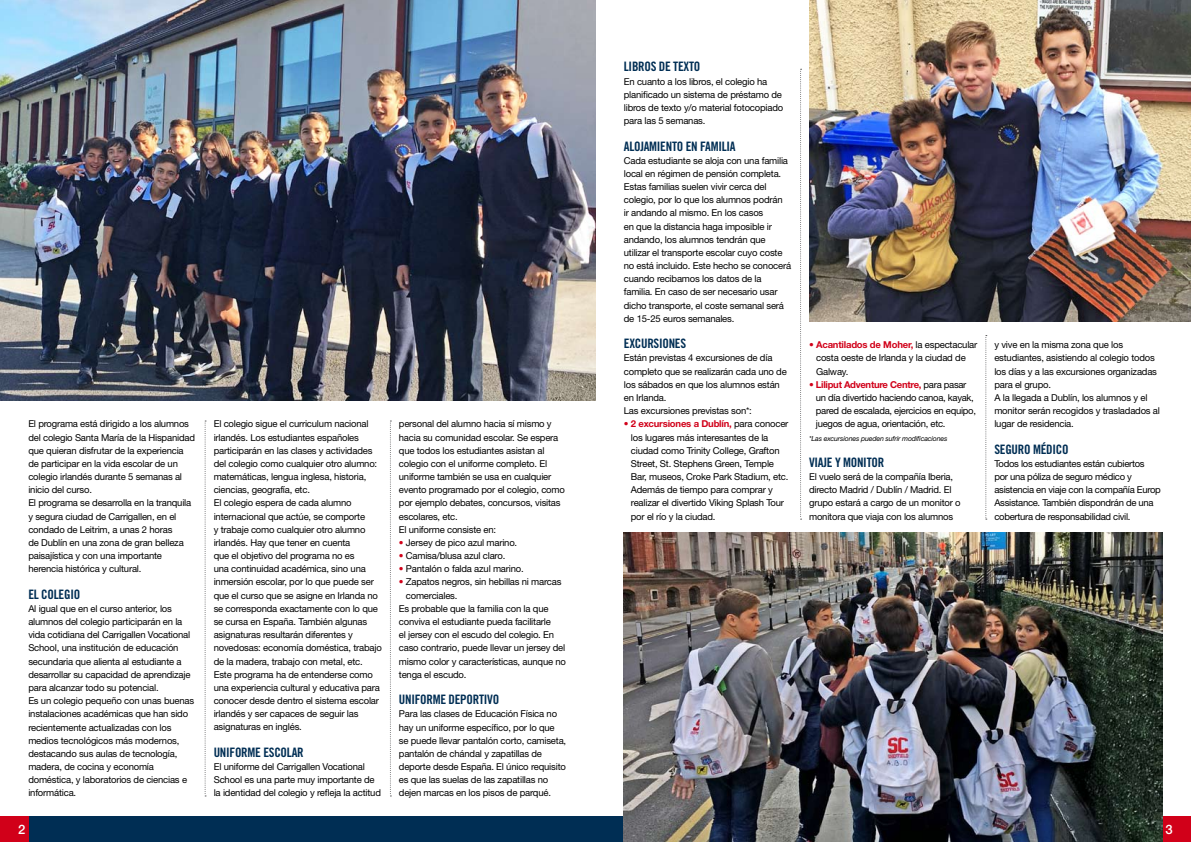
<style>
.page{position:relative;width:1191px;height:842px;background:#fff}
.page>*{position:absolute;margin:0;border:0;box-sizing:border-box;transform-origin:0 0}
.t1{font:13px "Trade Gothic LT Std Bd Cn 20";letter-spacing:-.02em;color:#002e54}
.t2{font:500 13px "Helvetica Neue LT Std";color:#fff}
.t3{font:9.5px/13.2px "Helvetica Neue LT Std";letter-spacing:-.02em;color:#000}
.t4{font:italic 7px "Helvetica Neue LT Std";letter-spacing:-.02em;color:#000}
.s1{color:#d10019}
.s2{font-weight:700;color:#d10019}
</style>
<div class="page">
<div style="left:0;top:816px;width:1191px;height:26px;background:#002e54"></div>
<div style="left:1162px;top:816px;width:29px;height:26px;background:#d10019"></div>
<div style="left:0;top:816px;width:28px;height:26px;background:#d10019"></div>
<img style="left:0;top:0;width:595px;height:401px">
<svg style="left:205px;top:420px;width:1px;height:376px"></svg>
<svg style="left:390px;top:420px;width:1px;height:376px"></svg>
<svg style="left:985px;top:335px;width:2px;height:185px"></svg>
<img style="left:624px;top:533px;width:538px;height:309px">
<img style="left:809px;top:0;width:382px;height:322px">
<svg style="left:800px;top:69px;width:1px;height:451px"></svg>
<p class="t3" style="left:28px;top:417px;width:168px">El programa está dirigido a los alumnos del colegio Santa María de la Hispanidad que quieran disfrutar de la experiencia de participar en la vida escolar de un colegio irlandés durante 5 semanas al inicio del curso.<br>El programa se desarrolla en la tranquila y segura ciudad de Carrigallen, en el condado de Leitrim, a unas 2 horas<br>de Dublín en una zona de gran belleza paisajística y con una importante herencia histórica y cultural.</p>
<h1 class="t1" style="left:28px;top:586px;width:53px">EL COLEGIO</h1>
<p class="t3" style="left:28px;top:602px;width:167px">Al igual que en el curso anterior, los alumnos del colegio participarán en la vida cotidiana del Carrigallen Vocational School, una institución de educación secundaria que alienta al estudiante a desarrollar su capacidad de aprendizaje para alcanzar todo su potencial.<br>Es un colegio pequeño con unas buenas instalaciones académicas que han sido recientemente actualizadas con los medios tecnológicos más modernos, destacando sus aulas de tecnología, madera, de cocina y economía doméstica, y laboratorios de ciencias e informática.</p>
<p class="t3" style="left:214px;top:417px;width:170px">El colegio sigue el curriculum nacional irlandés. Los estudiantes españoles participarán en las clases y actividades del colegio como cualquier otro alumno: matemáticas, lengua inglesa, historia, ciencias, geografía, etc.<br>El colegio espera de cada alumno internacional que actúe, se comporte<br>y trabaje como cualquier otro alumno irlandés. Hay que tener en cuenta<br>que el objetivo del programa no es<br>una continuidad académica, sino una inmersión escolar, por lo que puede ser que el curso que se asigne en Irlanda no se corresponda exactamente con lo que se cursa en España. También algunas asignaturas resultarán diferentes y novedosas: economía doméstica, trabajo de la madera, trabajo con metal, etc.<br>Este programa ha de entenderse como una experiencia cultural y educativa para conocer desde dentro el sistema escolar irlandés y ser capaces de seguir las asignaturas en inglés.</p>
<h1 class="t1" style="left:214px;top:744px;width:91px">UNIFORME ESCOLAR</h1>
<p class="t3" style="left:214px;top:760px;width:169px">El uniforme del Carrigallen Vocational<br>School es una parte muy importante de la identidad del colegio y refleja la actitud</p>
<p class="t3" style="left:399px;top:417px;width:167px">personal del alumno hacia sí mismo y hacia su comunidad escolar. Se espera que todos los estudiantes asistan al colegio con el uniforme completo. El uniforme también se usa en cualquier evento programado por el colegio, como por ejemplo debates, concursos, visitas escolares, etc.<br>El uniforme consiste en:</p>
<p class="t3" style="left:399px;top:536px;width:120px"><span class="s1">•</span> Jersey de pico azul marino.</p>
<p class="t3" style="left:399px;top:549px;width:108px"><span class="s1">•</span> Camisa/blusa azul claro.</p>
<p class="t3" style="left:399px;top:562px;width:126px"><span class="s1">•</span> Pantalón o falda azul marino.</p>
<p class="t3" style="left:399px;top:575px;width:164px"><span class="s1">•</span> Zapatos negros, sin hebillas ni marcas</p>
<p class="t3" style="left:406px;top:588px;width:53px">comerciales.</p>
<p class="t3" style="left:399px;top:602px;width:151px">Es probable que la familia con la que</p>
<p class="t3" style="left:399px;top:615px;width:154px">conviva el estudiante pueda facilitarle</p>
<p class="t3" style="left:399px;top:628px;width:157px">el jersey con el escudo del colegio. En</p>
<p class="t3" style="left:399px;top:641px;width:168px">caso contrario, puede llevar un jersey del</p>
<p class="t3" style="left:399px;top:654px;width:169px">mismo color y características, aunque no</p>
<p class="t3" style="left:399px;top:668px;width:69px">tenga el escudo.</p>
<h1 class="t1" style="left:399px;top:692px;width:102px">UNIFORME DEPORTIVO</h1>
<p class="t3" style="left:399px;top:707px;width:169px">Para las clases de Educación Física no hay un uniforme específico, por lo que se puede llevar pantalón corto, camiseta, pantalón de chándal y zapatillas de deporte desde España. El único requisito es que las suelas de las zapatillas no dejen marcas en los pisos de parqué.</p>
<h1 class="t1" style="left:624px;top:59px;width:78px">LIBROS DE TEXTO</h1>
<p class="t3" style="left:624px;top:74px;width:161px">En cuanto a los libros, el colegio ha planificado un sistema de préstamo de libros de texto y/o material fotocopiado para las 5 semanas.</p>
<h1 class="t1" style="left:624px;top:138px;width:113px">ALOJAMIENTO EN FAMILIA</h1>
<p class="t3" style="left:624px;top:154px;width:169px">Cada estudiante se aloja con una familia local en régimen de pensión completa.<br>Estas familias suelen vivir cerca del colegio, por lo que los alumnos podrán<br>ir andando al mismo. En los casos<br>en que la distancia haga imposible ir andando, los alumnos tendrán que utilizar el transporte escolar cuyo coste no está incluido. Este hecho se conocerá cuando recibamos los datos de la familia. En caso de ser necesario usar dicho transporte, el coste semanal será de 15-25 euros semanales.</p>
<h1 class="t1" style="left:624px;top:336px;width:64px">EXCURSIONES</h1>
<p class="t3" style="left:624px;top:351px;width:164px">Están previstas 4 excursiones de día completo que se realizarán cada uno de los sábados en que los alumnos están en Irlanda.<br>Las excursiones previstas son*:</p>
<p class="t3" style="left:631px;top:417px;width:159px;text-indent:-7px"><span class="s1">•</span> <span class="s2">2 excursiones a Dublín,</span> para conocer los lugares más interesantes de la ciudad como Trinity College, Grafton Street, St. Stephens Green, Temple Bar, museos, Croke Park Stadium, etc.<br>Además de tiempo para comprar y realizar el divertido Viking Splash Tour por el río y la ciudad.</p>
<p class="t3" style="left:816px;top:338px;width:163px;text-indent:-7px"><span class="s1">•</span> <span class="s2">Acantilados de Moher,</span> la espectacular costa oeste de Irlanda y la ciudad de<br>Galway.</p>
<p class="t3" style="left:816px;top:378px;width:162px;text-indent:-7px"><span class="s1">•</span> <span class="s2">Liliput Adventure Centre,</span> para pasar un día divertido haciendo canoa, kayak, pared de escalada, ejercicios en equipo, juegos de agua, orientación, etc.</p>
<p class="t4" style="left:809px;top:434px;width:140px">*Las excursiones pueden sufrir modificaciones</p>
<h1 class="t1" style="left:809px;top:454px;width:77px">VIAJE Y MONITOR</h1>
<p class="t3" style="left:809px;top:470px;width:153px">El vuelo será de la compañía Iberia, directo Madrid / Dublín / Madrid. El grupo estará a cargo de un monitor o monitora que viaja con los alumnos</p>
<p class="t3" style="left:994px;top:338px;width:167px">y vive en la misma zona que los estudiantes, asistiendo al colegio todos los días y a las excursiones organizadas para el grupo.<br>A la llegada a Dublín, los alumnos y el monitor serán recogidos y trasladados al lugar de residencia.</p>
<h1 class="t1" style="left:994px;top:441px;width:76px">SEGURO MÉDICO</h1>
<p class="t3" style="left:994px;top:457px;width:168px">Todos los estudiantes están cubiertos<br>por una póliza de seguro médico y asistencia en viaje con la compañía Europ Assistance. También dispondrán de una cobertura de responsabilidad civil.</p>
<h1 class="t2" style="left:18px;top:822px;width:9px">2</h1>
<h1 class="t2" style="left:1165px;top:822px;width:9px">3</h1>
</div>
